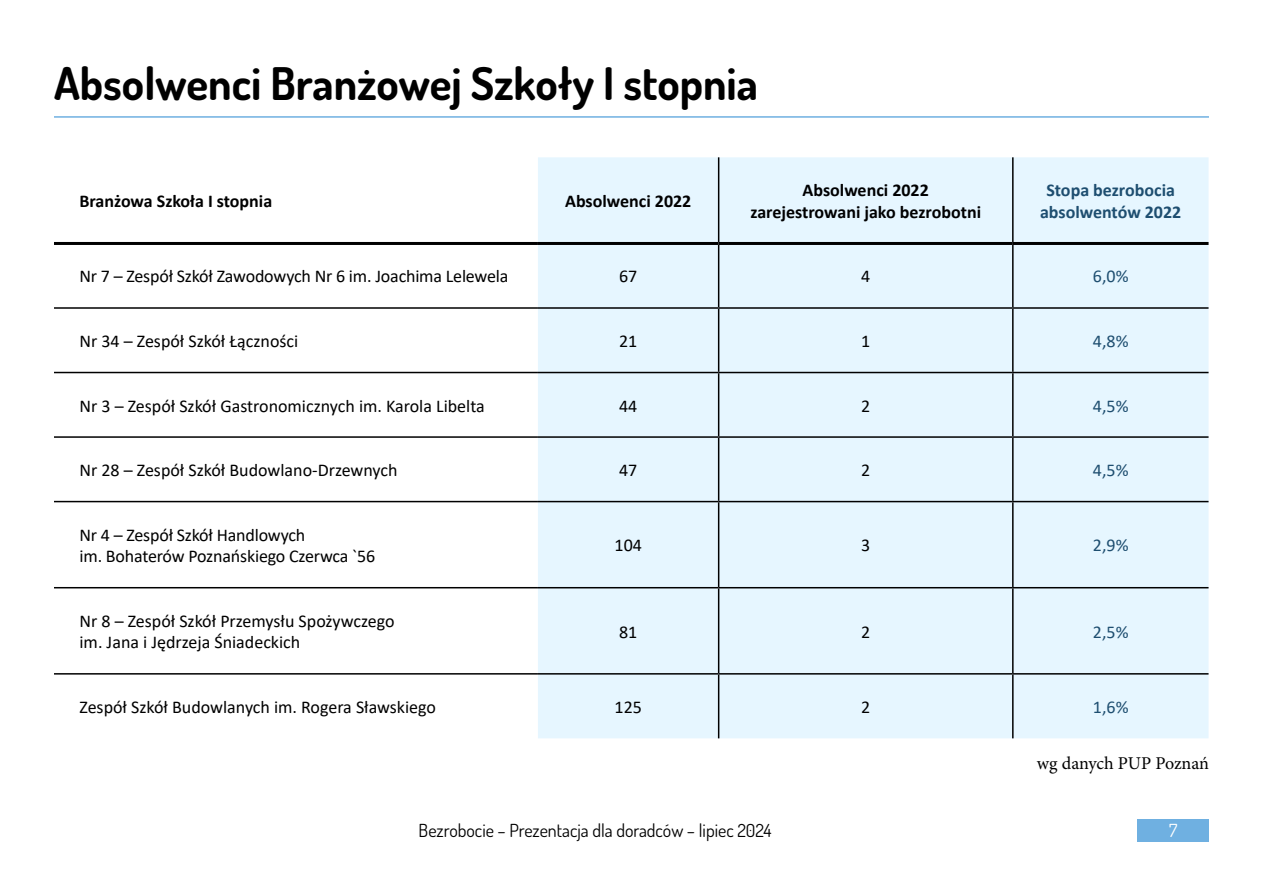
<style>
.page{position:relative;width:1263px;height:893px;background:#fff}
.page>*{position:absolute;margin:0;border:0;box-sizing:border-box;transform-origin:0 0}
.t1{font:45px "Dosis";color:#000}
.t2{font:18px/21.6px "Calibri";color:#000}
.t3{font:700 18px/21.6px "Calibri";color:#000;text-align:center}
.t4{font:18px "Dosis";color:#000}
.t5{font:700 18px/21.6px "Calibri";color:#1e4e70;text-align:center}
.t6{font:18px "Calibri";color:#1e4e70}
.t7{font:18px "Minion Pro";letter-spacing:-.005em;color:#000}
.t8{font:18px "Dosis";color:#fff}
</style>
<div class="page">
<div style="left:1137px;top:819px;width:72px;height:22px;background:#6fb0e1"></div>
<hr style="left:54px;top:116px;width:1155px;height:2px;background:#6fb0e1">
<div style="left:538px;top:157px;width:670px;height:581px;background:#e6f6ff"></div>
<hr style="left:54px;top:307px;width:484px;height:2px;background:#000">
<hr style="left:54px;top:372px;width:484px;height:1px;background:#000">
<hr style="left:54px;top:436px;width:484px;height:2px;background:#000">
<hr style="left:54px;top:501px;width:484px;height:1px;background:#000">
<hr style="left:54px;top:587px;width:484px;height:1px;background:#000">
<hr style="left:54px;top:242px;width:484px;height:3px;background:#000">
<hr style="left:54px;top:673px;width:484px;height:2px;background:#000">
<hr style="left:718px;top:157px;width:1px;height:85px;background:#000">
<hr style="left:1012px;top:157px;width:1px;height:85px;background:#000">
<hr style="left:718px;top:245px;width:1px;height:62px;background:#000">
<hr style="left:1012px;top:245px;width:1px;height:62px;background:#000">
<hr style="left:538px;top:307px;width:181px;height:2px;background:#000">
<hr style="left:719px;top:307px;width:294px;height:2px;background:#000">
<hr style="left:718px;top:309px;width:1px;height:63px;background:#000">
<hr style="left:1013px;top:307px;width:195px;height:2px;background:#000">
<hr style="left:1012px;top:309px;width:1px;height:63px;background:#000">
<hr style="left:538px;top:372px;width:181px;height:1px;background:#000">
<hr style="left:719px;top:372px;width:294px;height:1px;background:#000">
<hr style="left:718px;top:373px;width:1px;height:63px;background:#000">
<hr style="left:1013px;top:372px;width:195px;height:1px;background:#000">
<hr style="left:1012px;top:373px;width:1px;height:63px;background:#000">
<hr style="left:538px;top:436px;width:181px;height:2px;background:#000">
<hr style="left:719px;top:436px;width:294px;height:2px;background:#000">
<hr style="left:718px;top:438px;width:1px;height:63px;background:#000">
<hr style="left:1013px;top:436px;width:195px;height:2px;background:#000">
<hr style="left:1012px;top:438px;width:1px;height:63px;background:#000">
<hr style="left:538px;top:501px;width:181px;height:1px;background:#000">
<hr style="left:719px;top:501px;width:294px;height:1px;background:#000">
<hr style="left:718px;top:502px;width:1px;height:85px;background:#000">
<hr style="left:1013px;top:501px;width:195px;height:1px;background:#000">
<hr style="left:1012px;top:502px;width:1px;height:85px;background:#000">
<hr style="left:538px;top:587px;width:181px;height:1px;background:#000">
<hr style="left:719px;top:587px;width:294px;height:1px;background:#000">
<hr style="left:718px;top:588px;width:1px;height:85px;background:#000">
<hr style="left:1013px;top:587px;width:195px;height:1px;background:#000">
<hr style="left:1012px;top:588px;width:1px;height:85px;background:#000">
<hr style="left:538px;top:673px;width:181px;height:2px;background:#000">
<hr style="left:719px;top:673px;width:294px;height:2px;background:#000">
<hr style="left:718px;top:675px;width:1px;height:63px;background:#000">
<hr style="left:1013px;top:673px;width:195px;height:2px;background:#000">
<hr style="left:1012px;top:675px;width:1px;height:63px;background:#000">
<hr style="left:538px;top:242px;width:181px;height:3px;background:#000">
<hr style="left:719px;top:242px;width:294px;height:3px;background:#000">
<hr style="left:1013px;top:242px;width:195px;height:3px;background:#000">
<h1 class="t1" style="left:54px;top:52px;width:705px">Absolwenci Branżowej Szkoły I stopnia</h1>
<p class="t3" style="left:80px;top:190px;width:194px">Branżowa Szkoła I stopnia</p>
<p class="t3" style="left:565px;top:190px;width:128px">Absolwenci 2022</p>
<p class="t3" style="left:750px;top:179px;width:232px">Absolwenci 2022 zarejestrowani jako bezrobotni</p>
<p class="t5" style="left:1040px;top:179px;width:143px">Stopa bezrobocia absolwentów 2022</p>
<p class="t2" style="left:80px;top:265px;width:430px">Nr 7 – Zespół Szkół Zawodowych Nr 6 im. Joachima Lelewela</p>
<p class="t2" style="left:619px;top:265px;width:20px">67</p>
<p class="t2" style="left:861px;top:265px;width:11px">4</p>
<p class="t6" style="left:1093px;top:264px;width:37px">6,0%</p>
<p class="t2" style="left:80px;top:330px;width:220px">Nr 34 – Zespół Szkół Łączności</p>
<p class="t2" style="left:619px;top:330px;width:20px">21</p>
<p class="t2" style="left:861px;top:330px;width:11px">1</p>
<p class="t6" style="left:1093px;top:329px;width:37px">4,8%</p>
<p class="t2" style="left:80px;top:394px;width:407px">Nr 3 – Zespół Szkół Gastronomicznych im. Karola Libelta</p>
<p class="t2" style="left:619px;top:394px;width:20px">44</p>
<p class="t2" style="left:861px;top:394px;width:11px">2</p>
<p class="t6" style="left:1093px;top:393px;width:37px">4,5%</p>
<p class="t2" style="left:80px;top:459px;width:320px">Nr 28 – Zespół Szkół Budowlano-Drzewnych</p>
<p class="t2" style="left:619px;top:459px;width:20px">47</p>
<p class="t2" style="left:861px;top:459px;width:11px">2</p>
<p class="t6" style="left:1093px;top:458px;width:37px">4,5%</p>
<p class="t2" style="left:80px;top:523px;width:297px">Nr 4 – Zespół Szkół Handlowych<br>im. Bohaterów Poznańskiego Czerwca `56</p>
<p class="t2" style="left:615px;top:534px;width:29px">104</p>
<p class="t2" style="left:861px;top:534px;width:11px">3</p>
<p class="t6" style="left:1093px;top:533px;width:37px">2,9%</p>
<p class="t2" style="left:80px;top:609px;width:317px">Nr 8 – Zespół Szkół Przemysłu Spożywczego im. Jana i Jędrzeja Śniadeckich</p>
<p class="t2" style="left:619px;top:620px;width:20px">81</p>
<p class="t2" style="left:861px;top:620px;width:11px">2</p>
<p class="t6" style="left:1093px;top:619px;width:37px">2,5%</p>
<p class="t2" style="left:80px;top:696px;width:358px">Zespół Szkół Budowlanych im. Rogera Sławskiego</p>
<p class="t2" style="left:615px;top:696px;width:29px">125</p>
<p class="t2" style="left:861px;top:696px;width:11px">2</p>
<p class="t6" style="left:1093px;top:694px;width:37px">1,6%</p>
<p class="t7" style="left:1037px;top:751px;width:174px">wg danych PUP Poznań</p>
<p class="t4" style="left:419px;top:818px;width:354px">Bezrobocie – Prezentacja dla doradców – lipiec 2024</p>
<p class="t8" style="left:1169px;top:818px;width:10px">7</p>
</div>
